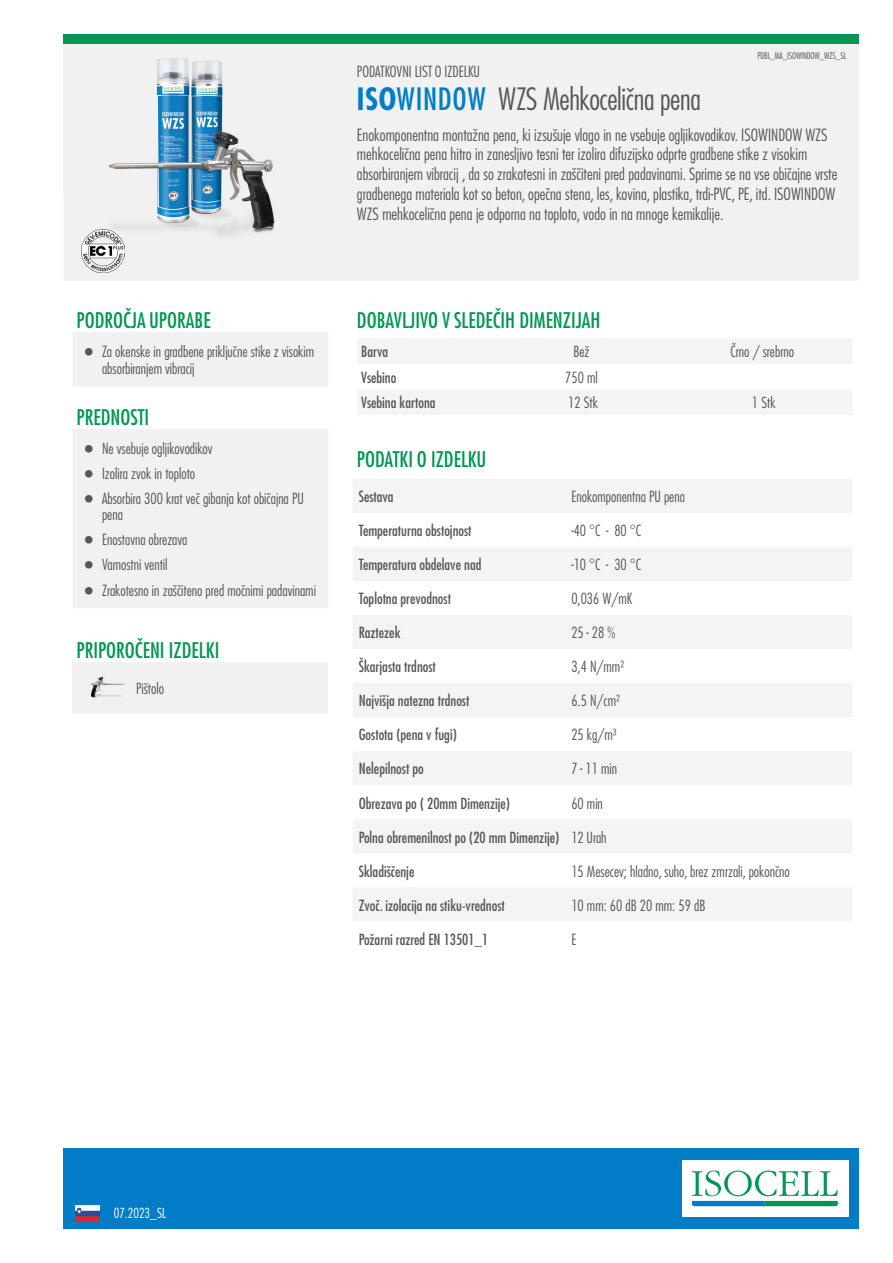
<style>
.page{position:relative;width:893px;height:1263px;background:#fff}
.page>*{position:absolute;margin:0;border:0;box-sizing:border-box;transform-origin:0 0}
.t1{font:300 condensed 30px "Futura LT Pro";letter-spacing:-.015em;color:#575756}
.t2{font:500 condensed 21px "Futura LT Pro";color:#009752}
.t3{font:300 condensed 16.5px/19.8px "Futura LT Pro";color:#575756}
.t4{font:300 condensed 15px/16.5px "Futura LT Pro";color:#575756}
.t5{font:500 condensed 15px "Futura LT Pro";color:#575756}
.t6{font:300 condensed 13.5px "Futura LT Pro";color:#fff}
.t7{font:300 condensed 9px "Futura LT Pro";letter-spacing:-.01em;color:#575756}
.s1{font-weight:700;color:#007dc6}
.s2{font-weight:500;color:#007dc6}
.s3{font-weight:300}
</style>
<div class="page">
<div style="left:64px;top:1148px;width:795px;height:81px;background:#007dc6"></div>
<div style="left:682px;top:1160px;width:166px;height:57px;background:#fff"></div>
<svg style="left:692px;top:1170px;width:146px;height:36px"></svg>
<img style="left:75px;top:1205px;width:24px;height:16px">
<div style="left:64px;top:43px;width:795px;height:238px;background:#f1f1f1"></div>
<div style="left:64px;top:34px;width:276px;height:9px;background:#009752"></div>
<div style="left:340px;top:34px;width:259px;height:9px;background:#009752"></div>
<div style="left:599px;top:34px;width:260px;height:9px;background:#009752"></div>
<img style="left:81px;top:243px;width:43px;height:29px">
<svg style="left:73px;top:332px;width:255px;height:276px;fill:#f1f1f1"></svg>
<div style="left:72px;top:662px;width:256px;height:51px;background:#f1f1f1"></div>
<svg style="left:357px;top:339px;width:495px;height:76px"></svg>
<svg style="left:353px;top:479px;width:499px;height:442px;fill:#f4f4f3"></svg>
<img style="left:63px;top:47px;width:282px;height:196px">
<img style="left:90px;top:676px;width:35px;height:22px">
<h2 class="t2" style="left:77px;top:305px;width:136px">PODROČJA UPORABE</h2>
<p class="t4" style="left:102px;top:343px;width:214px;text-indent:-17px">■ Za okenske in gradbene priključne stike z visokim absorbiranjem vibracij</p>
<h2 class="t2" style="left:77px;top:402px;width:74px">PREDNOSTI</h2>
<p class="t4" style="left:85px;top:440px;width:129px">■ Ne vsebuje ogljikovodikov</p>
<p class="t4" style="left:85px;top:465px;width:112px">■ Izolira zvok in toploto</p>
<p class="t4" style="left:102px;top:490px;width:203px;text-indent:-17px">■ Absorbira 300 krat več gibanja kot običajna PU pena</p>
<p class="t4" style="left:85px;top:532px;width:104px">■ Enostavna obrezava</p>
<p class="t4" style="left:85px;top:557px;width:84px">■ Varnostni ventil</p>
<p class="t4" style="left:85px;top:582px;width:232px">■ Zrakotesno in zaščiteno pred močnimi padavinami</p>
<h2 class="t2" style="left:77px;top:636px;width:144px">PRIPOROČENI IZDELKI</h2>
<p class="t4" style="left:136px;top:680px;width:29px">Pištolo</p>
<p class="t4" style="left:357px;top:63px;width:124px">PODATKOVNI LIST O IZDELKU</p>
<p class="t7" style="left:757px;top:50px;width:91px">PDBL_MA_ISOWINDOW_WZS_SL</p>
<h1 class="t1" style="left:357px;top:80px;width:346px"><span class="s1">ISO</span><span class="s2">WINDOW</span> WZS Mehkocelična pena</h1>
<p class="t3" style="left:357px;top:125px;width:482px">Enokomponentna montažna pena, ki izsušuje vlago in ne vsebuje ogljikovodikov. ISOWINDOW WZS mehkocelična pena hitro in zanesljivo tesni ter izolira difuzijsko odprte gradbene stike z visokim absorbiranjem vibracij , da so zrakotesni in zaščiteni pred padavinami. Sprime se na vse običajne vrste gradbenega materiala kot so beton, opečna stena, les, kovina, plastika, trdi-PVC, PE, itd. ISOWINDOW WZS mehkocelična pena je odporna na toploto, vodo in na mnoge kemikalije.</p>
<h2 class="t2" style="left:357px;top:305px;width:245px">DOBAVLJIVO V SLEDEČIH DIMENZIJAH</h2>
<p class="t5" style="left:361px;top:341px;width:29px">Barva</p>
<p class="t4" style="left:573px;top:343px;width:18px">Bež</p>
<p class="t4" style="left:730px;top:343px;width:65px">Črno / srebrno</p>
<p class="t5" style="left:361px;top:367px;width:37px">Vsebino</p>
<p class="t4" style="left:565px;top:369px;width:34px">750 ml</p>
<p class="t5" style="left:361px;top:392px;width:76px">Vsebina kartona</p>
<p class="t4" style="left:568px;top:394px;width:31px">12 Stk</p>
<p class="t4" style="left:752px;top:394px;width:25px">1 Stk</p>
<h2 class="t2" style="left:357px;top:444px;width:131px">PODATKI O IZDELKU</h2>
<p class="t5" style="left:359px;top:486px;width:36px">Sestava</p>
<p class="t4" style="left:571px;top:488px;width:115px">Enokomponentna PU pena</p>
<p class="t5" style="left:359px;top:520px;width:114px">Temperaturna obstojnost</p>
<p class="t4" style="left:571px;top:522px;width:72px">-40 °C - 80 °C</p>
<p class="t5" style="left:359px;top:554px;width:124px">Temperatura obdelave nad</p>
<p class="t4" style="left:571px;top:556px;width:72px">-10 °C - 30 °C</p>
<p class="t5" style="left:359px;top:588px;width:94px">Toplotna prevodnost</p>
<p class="t4" style="left:571px;top:590px;width:62px">0,036 W/mK</p>
<p class="t5" style="left:359px;top:622px;width:43px">Raztezek</p>
<p class="t4" style="left:571px;top:624px;width:45px">25 - 28 %</p>
<p class="t5" style="left:359px;top:656px;width:79px">Škarjasta trdnost</p>
<p class="t4" style="left:571px;top:658px;width:54px">3,4 N/mm²</p>
<p class="t5" style="left:359px;top:690px;width:112px">Najvišja natezna trdnost</p>
<p class="t4" style="left:571px;top:693px;width:50px">6.5 N/cm²</p>
<p class="t5" style="left:359px;top:725px;width:100px">Gostota (pena v fugi)</p>
<p class="t4" style="left:571px;top:727px;width:47px">25 kg/m³</p>
<p class="t5" style="left:359px;top:759px;width:67px">Nelepilnost po</p>
<p class="t4" style="left:571px;top:761px;width:47px">7 - 11 min</p>
<p class="t5" style="left:359px;top:793px;width:153px">Obrezava po ( 20mm Dimenzije)</p>
<p class="t4" style="left:571px;top:795px;width:33px">60 min</p>
<p class="t5" style="left:359px;top:827px;width:249px">Polna obremenilnost po (20 mm Dimenzije) <span class="s3">12 Urah</span></p>
<p class="t5" style="left:359px;top:861px;width:57px">Skladiščenje</p>
<p class="t4" style="left:571px;top:863px;width:220px">15 Mesecev; hladno, suho, brez zmrzali, pokončno</p>
<p class="t5" style="left:359px;top:895px;width:148px">Zvoč. izolacija na stiku-vrednost</p>
<p class="t4" style="left:571px;top:897px;width:135px">10 mm: 60 dB 20 mm: 59 dB</p>
<p class="t5" style="left:359px;top:929px;width:131px">Požarni razred EN 13501_1</p>
<p class="t4" style="left:571px;top:931px;width:7px">E</p>
<p class="t6" style="left:114px;top:1204px;width:54px">07.2023_SL</p>
</div>
